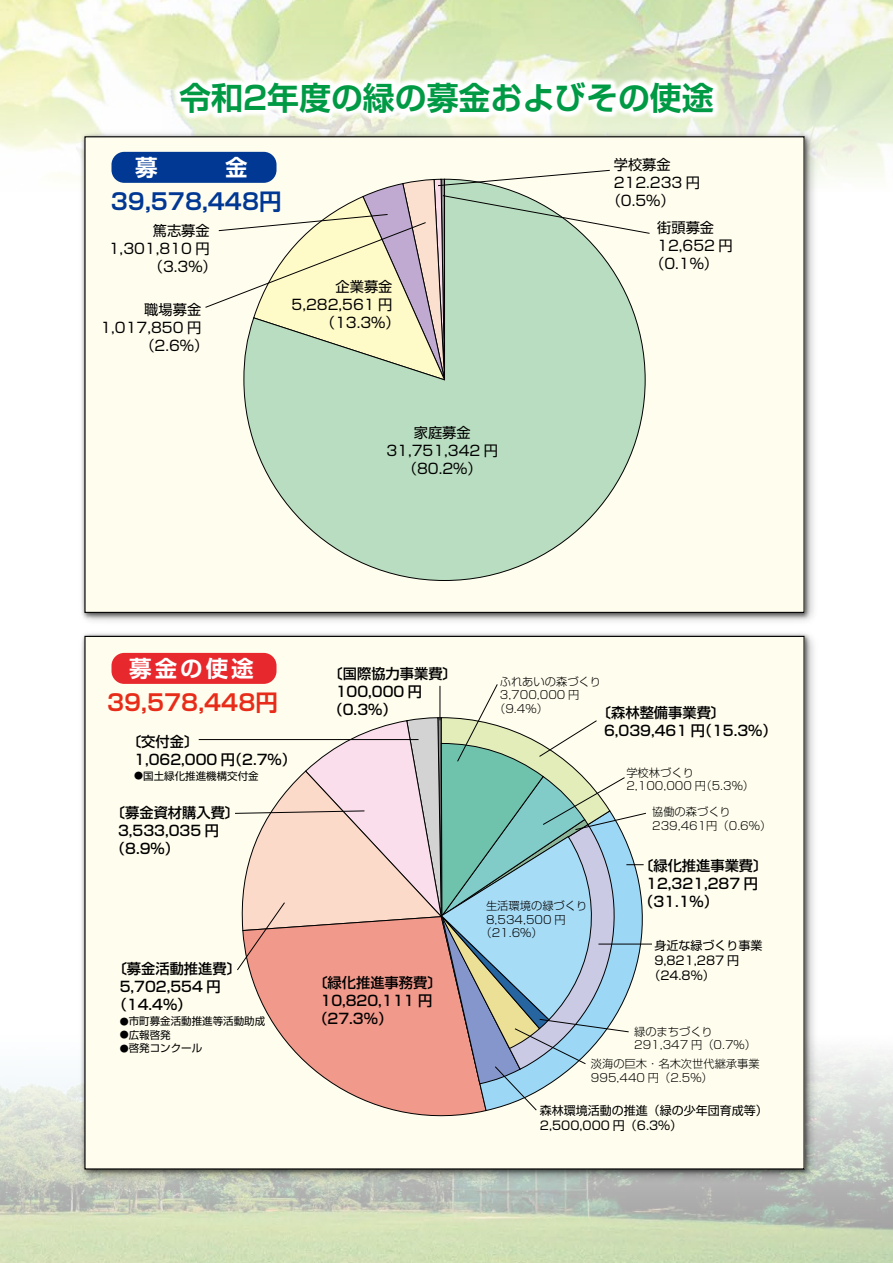
<style>
.page{position:relative;width:893px;height:1263px;background:#fff}
.page>*{position:absolute;margin:0;border:0;box-sizing:border-box;transform-origin:0 0}
.t1{font:700 31.95px "Shin Go Pro De";color:#094}
.t2{font:700 22.5px "Shin Go Pro De";color:#003894}
.t3{font:700 22.5px "Shin Go Pro De";color:#e72d1a}
.t4{font:700 22.5px "Shin Go Pro De";color:#fff}
.t5{font:500 14.25px/18px "Shin Go Pro";color:#000}
.t6{font:14.25px/18px "Shin Go Pro";color:#000;text-align:center}
.t7{font:12px/15px "Shin Go Pro";color:#000}
.t8{font:300 11.25px/13.5px "Shin Go Pro";color:#000}
.t9{font:10.5px "Shin Go Pro";color:#000}
.s1{font-size:9px}
</style>
<div class="page">
<img style="left:0;top:0;width:893px;height:179px">
<img style="left:0;top:1052px;width:893px;height:211px">
<svg style="left:172px;top:74px;width:549px;height:47px"></svg>
<div style="left:78px;top:129px;width:742px;height:1056px;background:#000;opacity:.3"></div>
<img style="left:79px;top:630px;width:734px;height:548px">
<div style="left:85px;top:636px;width:719px;height:533px;background:#fffeee"></div>
<img style="left:79px;top:131px;width:734px;height:490px">
<div style="left:85px;top:137px;width:719px;height:475px;background:#fffeee"></div>
<svg style="left:243px;top:381px;width:403px;height:200px"></svg>
<svg style="left:396px;top:1111px;width:90px;height:6px"></svg>
<div style="left:111px;top:152px;width:165px;height:31px;background:#003894;border-radius:13px"></div>
<svg style="left:205px;top:170px;width:445px;height:211px"></svg>
<div style="left:111px;top:653px;width:165px;height:31px;background:#e7292e;border-radius:13px"></div>
<hr style="left:598px;top:944px;width:54px;height:1px;background:#000">
<hr style="left:199px;top:739px;width:219px;height:1px;background:#000">
<svg style="left:234px;top:683px;width:413px;height:428px"></svg>
<h1 class="t1" style="left:179px;top:72px;width:536px">令和2年度の緑の募金およびその使途</h1>
<h2 class="t4" style="left:135px;top:149px;width:114px">募　　　金</h2>
<h2 class="t2" style="left:111px;top:183px;width:172px">39,578,448円</h2>
<p class="t6" style="left:153px;top:220px;width:58px">篤志募金</p>
<p class="t6" style="left:109px;top:238px;width:102px">1,301,810 円</p>
<p class="t6" style="left:149px;top:256px;width:70px">（3.3％）</p>
<p class="t6" style="left:144px;top:299px;width:58px">職場募金</p>
<p class="t6" style="left:100px;top:317px;width:102px">1,017,850 円</p>
<p class="t6" style="left:140px;top:335px;width:70px">（2.6％）</p>
<p class="t6" style="left:336px;top:276px;width:59px">企業募金</p>
<p class="t6" style="left:292px;top:294px;width:102px">5,282,561 円</p>
<p class="t6" style="left:321px;top:312px;width:80px">（13.3％）</p>
<p class="t6" style="left:386px;top:422px;width:113px">家庭募金<br>31,751,342 円（80.2％）</p>
<p class="t6" style="left:614px;top:154px;width:58px">学校募金</p>
<p class="t6" style="left:614px;top:172px;width:88px">212.233 円</p>
<p class="t6" style="left:607px;top:190px;width:70px">（0.5％）</p>
<p class="t6" style="left:657px;top:217px;width:58px">街頭募金</p>
<p class="t6" style="left:657px;top:235px;width:77px">12,652 円</p>
<p class="t6" style="left:650px;top:253px;width:70px">（0.1％）</p>
<h2 class="t4" style="left:129px;top:650px;width:126px">募 金 の 使 途</h2>
<h2 class="t3" style="left:107px;top:684px;width:172px">39,578,448円</h2>
<p class="t5" style="left:134px;top:731px;width:163px;text-indent:-7px">〔交付金〕<br>1,062,000 円（2.7％）</p>
<p class="t9" style="left:134px;top:767px;width:126px"><span class="s1">●</span>国土緑化推進機構交付金</p>
<p class="t5" style="left:111px;top:801px;width:130px">〔募金資材購入費〕</p>
<p class="t5" style="left:118px;top:819px;width:102px">3,533,035 円</p>
<p class="t5" style="left:111px;top:837px;width:70px">（8.9％）</p>
<p class="t5" style="left:329px;top:663px;width:130px">〔国際協力事業費〕</p>
<p class="t5" style="left:336px;top:681px;width:88px">100,000 円</p>
<p class="t5" style="left:329px;top:699px;width:70px">（0.3％）</p>
<p class="t5" style="left:113px;top:958px;width:130px">〔募金活動推進費〕</p>
<p class="t5" style="left:120px;top:976px;width:102px">5,702,554 円</p>
<p class="t5" style="left:113px;top:994px;width:80px">（14.4％）</p>
<p class="t9" style="left:120px;top:1012px;width:147px"><span class="s1">●</span>市町募金活動推進等活動助成</p>
<p class="t9" style="left:120px;top:1026px;width:52px"><span class="s1">●</span>広報啓発</p>
<p class="t9" style="left:120px;top:1039px;width:84px"><span class="s1">●</span>啓発コンクール</p>
<p class="t5" style="left:313px;top:972px;width:130px">〔緑化推進事務費〕</p>
<p class="t5" style="left:320px;top:990px;width:113px">10,820,111 円</p>
<p class="t5" style="left:313px;top:1008px;width:80px">（27.3％）</p>
<p class="t8" style="left:500px;top:673px;width:103px">ふれあいの森づくり</p>
<p class="t8" style="left:500px;top:687px;width:81px">3,700,000 円</p>
<p class="t8" style="left:494px;top:700px;width:55px">（9.4％）</p>
<p class="t5" style="left:604px;top:701px;width:174px;text-indent:-7px">〔森林整備事業費〕<br>6,039,461 円（15.3％）</p>
<p class="t8" style="left:626px;top:764px;width:129px">学校林づくり<br>2,100,000 円（5.3％）</p>
<p class="t8" style="left:486px;top:898px;width:103px">生活環境の緑づくり</p>
<p class="t8" style="left:486px;top:911px;width:81px">8,534,500 円</p>
<p class="t8" style="left:480px;top:925px;width:64px">（21.6％）</p>
<p class="t8" style="left:652px;top:804px;width:121px">協働の森づくり<br>239,461円（0.6％）</p>
<p class="t5" style="left:639px;top:854px;width:130px">〔緑化推進事業費〕</p>
<p class="t5" style="left:646px;top:872px;width:113px">12,321,287 円</p>
<p class="t5" style="left:639px;top:890px;width:80px">（31.1％）</p>
<p class="t7" style="left:654px;top:936px;width:109px">身近な緑づくり事業</p>
<p class="t7" style="left:654px;top:951px;width:86px">9,821,287 円</p>
<p class="t7" style="left:648px;top:966px;width:68px">（24.8％）</p>
<p class="t8" style="left:634px;top:1023px;width:123px">緑のまちづくり<br>291,347 円（0.7％）</p>
<p class="t8" style="left:591px;top:1056px;width:170px">淡海の巨木・名木次世代継承事業<br>995,440 円（2.5％）</p>
<p class="t7" style="left:540px;top:1101px;width:229px">森林環境活動の推進（緑の少年団育成等）<br>2,500,000 円（6.3％）</p>
</div>
